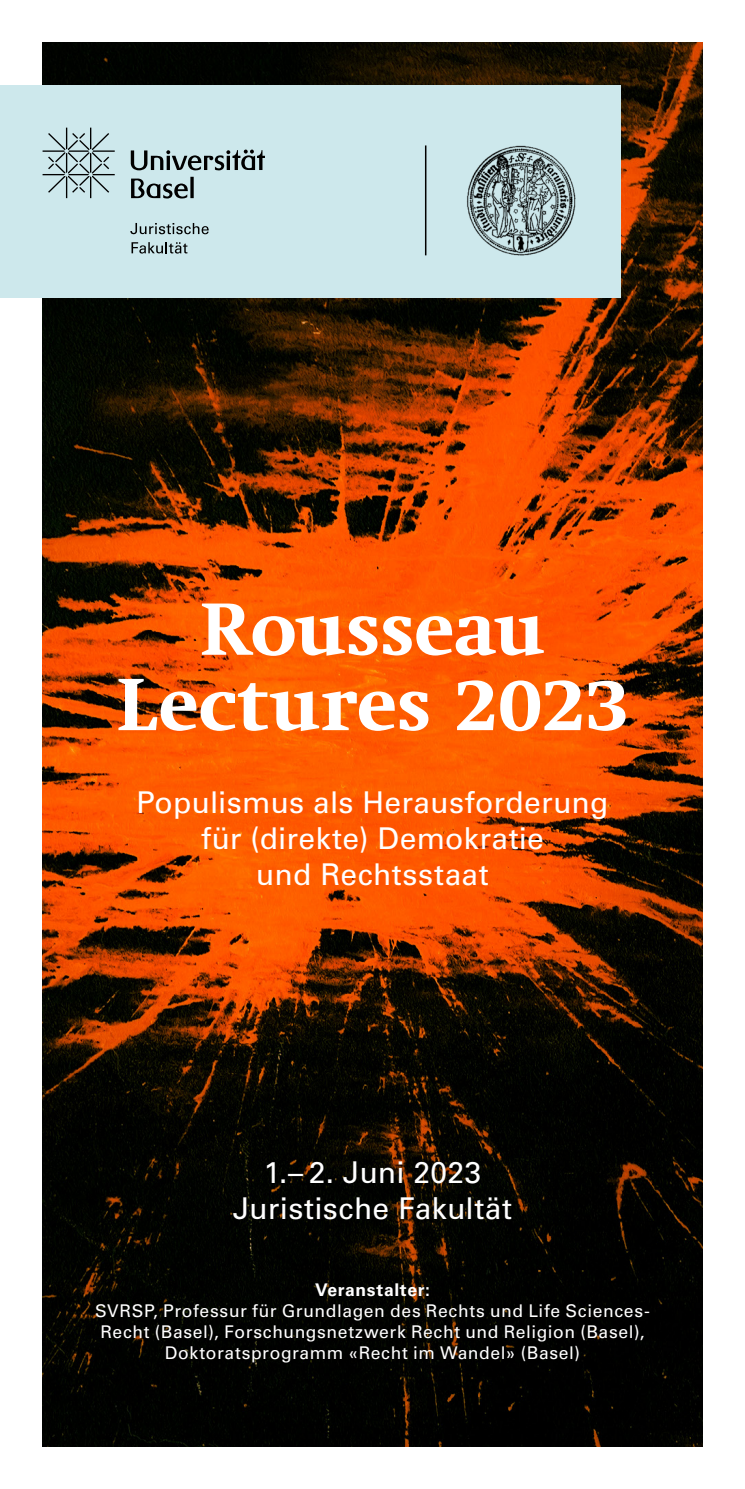
<style>
.page{position:relative;width:745px;height:1489px;background:#fff}
.page>*{position:absolute;margin:0;border:0;box-sizing:border-box;transform-origin:0 0}
.t1{font:700 75.25px/75.2px "Swift Neue LT Pro";color:#fff;text-align:center}
.t2{font:30px/36px "Univers LT Std";letter-spacing:.01em;color:#fff;text-align:center}
.t3{font:17.5px/21px "Univers LT Std";letter-spacing:.035em;color:#fff;text-align:center}
.t4{font:700 17.5px "Univers LT Std";letter-spacing:.04em;color:#fff}
</style>
<div class="page">
<img style="left:43px;top:43px;width:659px;height:1403px">
<div style="left:0;top:85px;width:620px;height:213px;background:#cde8ec"></div>
<svg style="left:130px;top:223px;width:78px;height:11px"></svg>
<svg style="left:131px;top:242px;width:56px;height:11px"></svg>
<svg style="left:131px;top:177px;width:62px;height:21px"></svg>
<svg style="left:131px;top:149px;width:134px;height:21px"></svg>
<svg style="left:43px;top:128px;width:72px;height:70px"></svg>
<hr style="left:424px;top:145px;width:2px;height:110px;background:#000">
<img style="left:466px;top:145px;width:110px;height:110px">
<h1 class="t1" style="left:117px;top:591px;width:512px">Rousseau<br>Lectures 2023</h1>
<h2 class="t2" style="left:136px;top:784px;width:473px">Populismus als Herausforderung für (direkte) Demokratie<br>und Rechtsstaat</h2>
<h2 class="t2" style="left:233px;top:1154px;width:280px">1.– 2. Juni 2023<br>Juristische Fakultät</h2>
<p class="t4" style="left:315px;top:1278px;width:116px">Veranstalter:</p>
<p class="t3" style="left:95px;top:1299px;width:556px">SVRSP, Professur für Grundlagen des Rechts und Life Sciences-<br>Recht (Basel), Forschungsnetzwerk Recht und Religion (Basel),<br>Doktoratsprogramm «Recht im Wandel» (Basel)</p>
</div>
